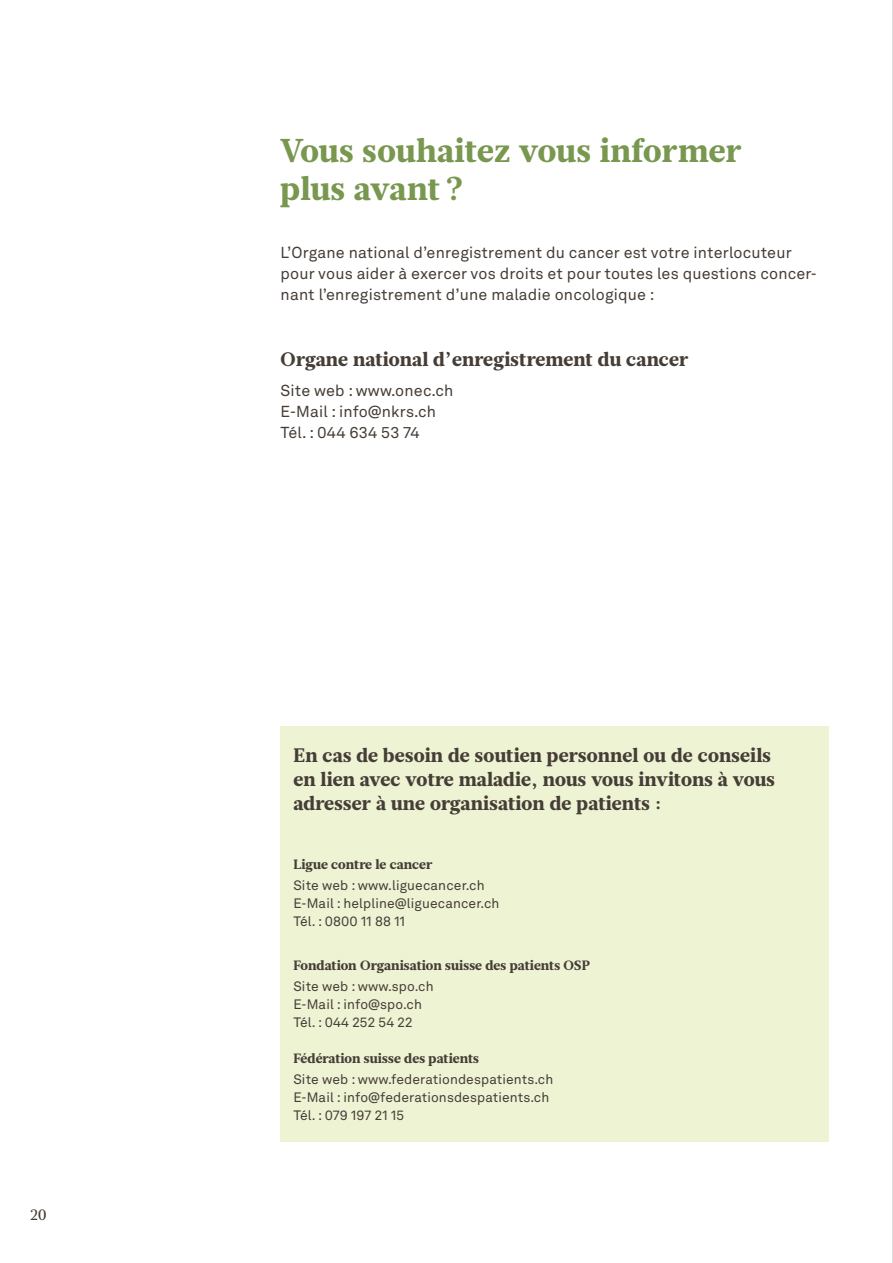
<style>
.page{position:relative;width:893px;height:1263px;background:#fff}
.page>*{position:absolute;margin:0;border:0;box-sizing:border-box;transform-origin:0 0}
.H2_T2__color{font:900 33px "Glosa Text";letter-spacing:.01em;color:#78974f}
.H3_T3{font:900 19.5px/24px "Glosa Text";letter-spacing:.005em;color:#453d36}
.Lauftext{font:15.75px/21px "Akkurat LL";letter-spacing:.01em;color:#453d36}
.t1{font:500 15px "Glosa Text";color:#453d36}
.Adresse{font:13.5px "Akkurat LL";letter-spacing:.01em;color:#453d36}
.Adresse_Titel{font:900 13.5px "Glosa Text";letter-spacing:.01em;color:#453d36}
.Lauftext-2{font:13.5px "Akkurat LL";letter-spacing:.01em;color:#453d36}
</style>
<div class="page">
<div style="left:281px;top:726px;width:548px;height:415px;background:#eef3d4"></div>
<hr style="left:892px;top:0;width:1px;height:1263px;background:#babec1">
<p class="t1" style="left:30px;top:1205px;width:18px">20</p>
<h2 class="H2_T2__color" style="left:281px;top:129px;width:462px">Vous souhaitez vous informer</h2>
<h2 class="H2_T2__color" style="left:281px;top:167px;width:184px">plus avant ?</h2>
<p class="Lauftext" style="left:281px;top:241px;width:538px">L’Organe national d’enregistrement du cancer est votre interlocuteur pour vous aider à exercer vos droits et pour toutes les questions concer&shy;nant l’enregistrement d’une maladie oncologique :</p>
<h3 class="H3_T3" style="left:281px;top:348px;width:409px">Organe national d’enregistrement du cancer</h3>
<p class="Lauftext" style="left:281px;top:379px;width:174px">Site web : www.onec.ch</p>
<p class="Lauftext" style="left:281px;top:400px;width:157px">E-Mail : info@nkrs.ch</p>
<p class="Lauftext" style="left:281px;top:421px;width:141px">Tél. : 044 634 53 74</p>
<h3 class="H3_T3" style="left:293px;top:743px;width:483px">En cas de besoin de soutien personnel ou de conseils en lien avec votre maladie, nous vous invitons à vous adresser à une organisation de patients :</h3>
<p class="Adresse_Titel" style="left:293px;top:855px;width:141px">Ligue contre le cancer</p>
<p class="Adresse" style="left:293px;top:875px;width:193px">Site web : www.liguecancer.ch</p>
<p class="Adresse" style="left:293px;top:893px;width:208px">E-Mail : helpline@liguecancer.ch</p>
<p class="Adresse" style="left:293px;top:911px;width:113px">Tél. : 0800 11 88 11</p>
<p class="Adresse_Titel" style="left:293px;top:956px;width:298px">Fondation Organisation suisse des patients OSP</p>
<p class="Lauftext-2" style="left:293px;top:976px;width:142px">Site web : www.spo.ch</p>
<p class="Lauftext-2" style="left:293px;top:994px;width:130px">E-Mail : info@spo.ch</p>
<p class="Lauftext-2" style="left:293px;top:1012px;width:121px">Tél. : 044 252 54 22</p>
<p class="Adresse_Titel" style="left:293px;top:1049px;width:187px">Fédération suisse des patients</p>
<p class="Adresse" style="left:293px;top:1069px;width:261px">Site web : www.federationdespatients.ch</p>
<p class="Adresse" style="left:293px;top:1087px;width:257px">E-Mail : info@federationsdespatients.ch</p>
<p class="Adresse" style="left:293px;top:1105px;width:112px">Tél. : 079 197 21 15</p>
</div>
